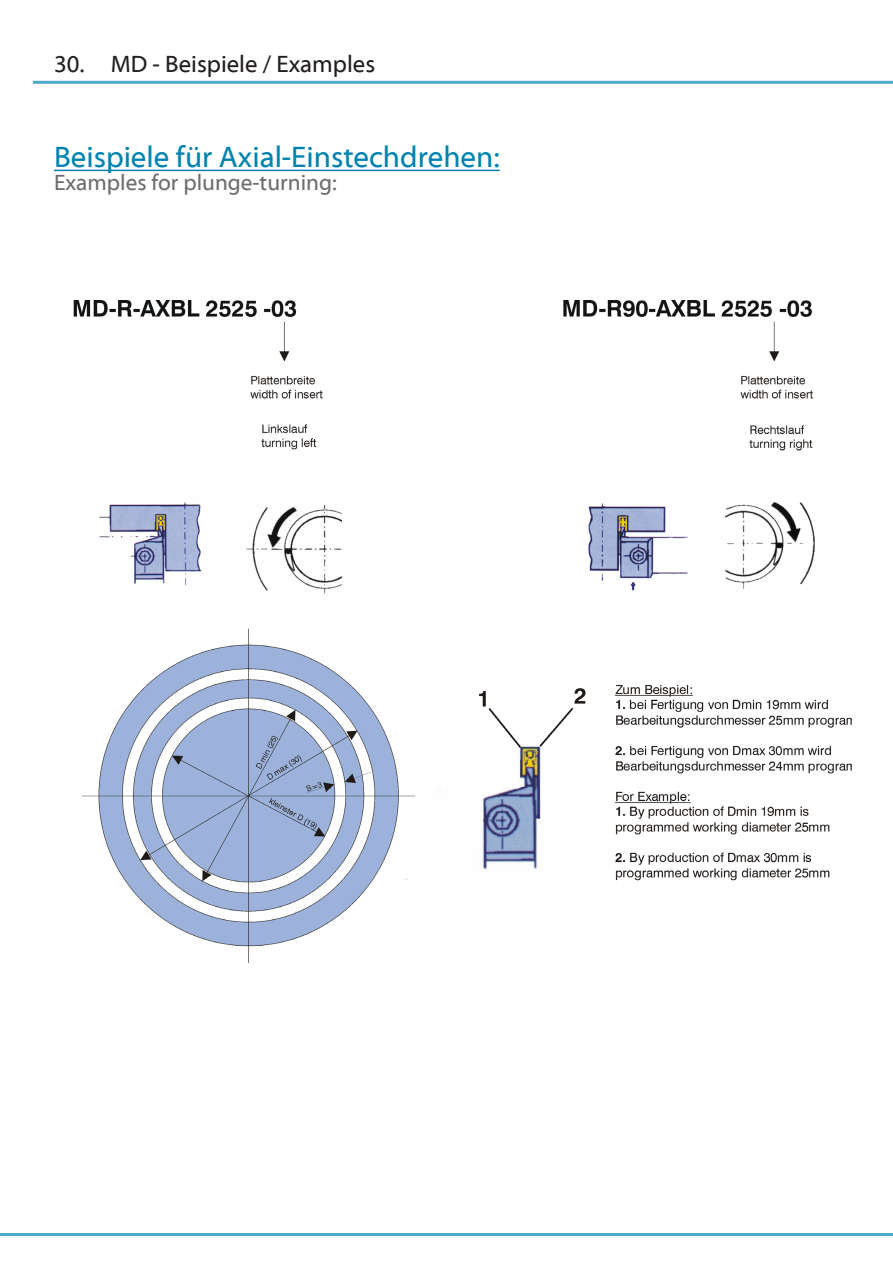
<style>
.page{position:relative;width:893px;height:1263px;background:#fff}
.page>*{position:absolute;margin:0;border:0;box-sizing:border-box;transform-origin:0 0}
.t1{font:30px "Myriad Web Pro";color:#0084af}
.t2{font:24px "Myriad Web Pro";color:#231f20}
.t3{font:22.5px "Myriad Web Pro";color:#6c6d70}
</style>
<div class="page">
<img style="left:73px;top:301px;width:342px;height:661px">
<hr style="left:54px;top:170px;width:446px;height:1px;background:#0084af">
<img style="left:479px;top:301px;width:373px;height:580px">
<hr style="left:33px;top:81px;width:860px;height:3px;background:#0084af">
<hr style="left:0;top:1233px;width:893px;height:3px;background:#0084af">
<p class="t2" style="left:54px;top:51px;width:323px">30. MD - Beispiele / Examples</p>
<p class="t1" style="left:54px;top:141px;width:447px">Beispiele für Axial-Einstechdrehen:</p>
<p class="t3" style="left:54px;top:170px;width:284px">Examples for plunge-turning:</p>
</div>
